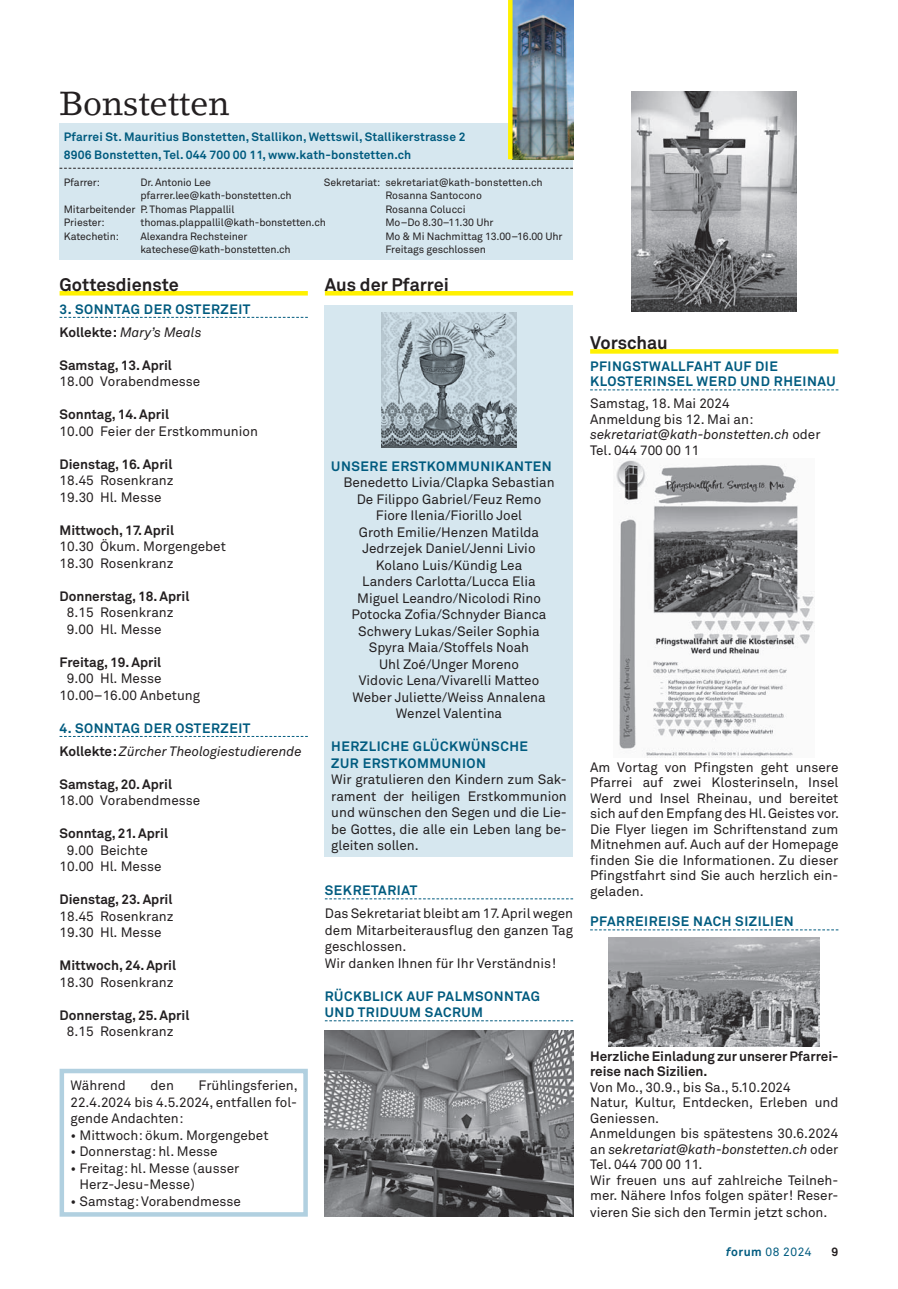
<style>
.page{position:relative;width:898px;height:1289px;background:#fff}
.page>*{position:absolute;margin:0;border:0;box-sizing:border-box;transform-origin:0 0}
.t1{font:33px "Lino Letter";letter-spacing:-.01em;color:#231f20}
.t2{font:700 18px "Akkurat Pro";color:#231f20}
.t3{font:13.5px/16.5px "Akkurat Pro";color:#231f20}
.t4{font:700 13.5px/15.5px "Akkurat Pro";letter-spacing:-.005em;color:#231f20}
.t5{font:700 13.5px/16.5px "Akkurat Pro";letter-spacing:.04em;color:#005b7f}
.t6{font:italic 13.5px/23px "Akkurat Pro";letter-spacing:-.005em;color:#231f20}
.t7{font:700 12px/18px "Akkurat Pro";letter-spacing:.01em;color:#005b7f}
.t8{font:12px "Akkurat Pro";letter-spacing:.04em;color:#005b7f}
.t9{font:700 12px "Akkurat Pro";color:#231f20}
.t10{font:10.5px/13.5px "Akkurat Pro";letter-spacing:-.01em;color:#231f20}
.s1{color:#231f20}
.s2{font-weight:400;font-style:italic;color:#231f20}
.s3{font-weight:700;font-style:normal;color:#005b7f}
.s4{font-weight:700;font-style:normal}
.s5{font-style:italic}
.s6{font-weight:700;font-style:italic}
.s7{font-weight:700}
</style>
<div class="page">
<hr style="left:60px;top:291px;width:248px;height:4px;background:#fff101">
<svg style="left:60px;top:317px;width:248px;height:1px"></svg>
<svg style="left:60px;top:736px;width:248px;height:1px"></svg>
<hr style="left:325px;top:291px;width:248px;height:4px;background:#fff101">
<div style="left:60px;top:123px;width:513px;height:137px;background:#d6e7ef"></div>
<img style="left:512px;top:0;width:61px;height:159px">
<hr style="left:508px;top:0;width:4px;height:159px;background:#fff101">
<svg style="left:60px;top:168px;width:513px;height:1px"></svg>
<img style="left:631px;top:91px;width:165px;height:220px">
<img style="left:608px;top:937px;width:211px;height:109px">
<img style="left:325px;top:1030px;width:248px;height:186px">
<img style="left:616px;top:460px;width:198px;height:297px">
<svg style="left:325px;top:898px;width:248px;height:1px"></svg>
<svg style="left:325px;top:1020px;width:248px;height:1px"></svg>
<svg style="left:590px;top:349px;width:248px;height:4px"></svg>
<svg style="left:590px;top:389px;width:248px;height:1px"></svg>
<svg style="left:590px;top:929px;width:248px;height:1px"></svg>
<div style="left:60px;top:1068px;width:248px;height:148px;border:4px solid #b1d0e0"></div>
<div style="left:325px;top:305px;width:248px;height:551px;background:#d6e7ef"></div>
<img style="left:381px;top:313px;width:135px;height:134px">
<h1 class="t1" style="left:60px;top:91px;width:171px">Bonstetten</h1>
<p class="t7" style="left:64px;top:129px;width:403px">Pfarrei St. Mauritius Bonstetten, Stallikon, Wettswil, Stallikerstrasse 2<br>8906 Bonstetten, Tel. 044 700 00 11, www.kath-bonstetten.ch</p>
<p class="t10" style="left:64px;top:176px;width:38px">Pfarrer:</p>
<p class="t10" style="left:140px;top:176px;width:72px">Dr. Antonio Lee</p>
<p class="t10" style="left:140px;top:190px;width:153px">pfarrer.lee@kath-bonstetten.ch</p>
<p class="t10" style="left:64px;top:203px;width:172px">Mitarbeitender P. Thomas Plappallil</p>
<p class="t10" style="left:64px;top:217px;width:42px">Priester:</p>
<p class="t10" style="left:140px;top:217px;width:187px">thomas.plappallil@kath-bonstetten.ch</p>
<p class="t10" style="left:64px;top:230px;width:57px">Katechetin:</p>
<p class="t10" style="left:140px;top:230px;width:152px">Alexandra Rechsteiner katechese@kath-bonstetten.ch</p>
<p class="t10" style="left:385px;top:176px;width:178px;text-indent:-61px">Sekretariat: sekretariat@kath-bonstetten.ch<br>Rosanna Santocono<br>Rosanna Colucci<br>Mo–Do 8.30–11.30 Uhr<br>Mo &amp; Mi Nachmittag 13.00–16.00 Uhr<br>Freitags geschlossen</p>
<h2 class="t2" style="left:60px;top:277px;width:121px">Gottesdienste</h2>
<p class="t5" style="left:60px;top:299px;width:192px;line-height:23px">3. SONNTAG DER OSTERZEIT<br><span class="s1">Kollekte:</span> <span class="s2">Mary’s Meals</span></p>
<p class="t4" style="left:60px;top:358px;width:114px">Samstag, 13. April</p>
<p class="t3" style="left:60px;top:374px;width:142px">18.00 Vorabendmesse</p>
<p class="t4" style="left:60px;top:408px;width:111px">Sonntag, 14. April</p>
<p class="t3" style="left:60px;top:424px;width:200px">10.00 Feier der Erstkommunion</p>
<p class="t4" style="left:60px;top:457px;width:114px">Dienstag, 16. April</p>
<p class="t3" style="left:60px;top:473px;width:115px">18.45 Rosenkranz<br>19.30 Hl. Messe</p>
<p class="t4" style="left:60px;top:523px;width:116px">Mittwoch, 17. April</p>
<p class="t3" style="left:60px;top:539px;width:168px">10.30 Ökum. Morgengebet<br>18.30 Rosenkranz</p>
<p class="t4" style="left:60px;top:589px;width:131px">Donnerstag, 18. April</p>
<p class="t3" style="left:67px;top:605px;width:108px">8.15 Rosenkranz<br>9.00 Hl. Messe</p>
<p class="t4" style="left:60px;top:655px;width:103px">Freitag, 19. April</p>
<p class="t3" style="left:60px;top:671px;width:142px;text-indent:7px">9.00 Hl. Messe<br>10.00–16.00 Anbetung</p>
<p class="t6" style="left:60px;top:718px;width:243px"><span class="s3">4. SONNTAG DER OSTERZEIT<br></span><span class="s4">Kollekte:</span> Zürcher Theologiestudierende</p>
<p class="t4" style="left:60px;top:777px;width:114px">Samstag, 20. April</p>
<p class="t3" style="left:60px;top:793px;width:142px">18.00 Vorabendmesse</p>
<p class="t4" style="left:60px;top:827px;width:110px">Sonntag, 21. April</p>
<p class="t3" style="left:60px;top:843px;width:103px;text-align:center">9.00 Beichte<br>10.00 Hl. Messe</p>
<p class="t4" style="left:60px;top:893px;width:114px">Dienstag, 23. April</p>
<p class="t3" style="left:60px;top:909px;width:115px">18.45 Rosenkranz<br>19.30 Hl. Messe</p>
<p class="t4" style="left:60px;top:959px;width:118px">Mittwoch, 24. April</p>
<p class="t3" style="left:60px;top:975px;width:115px">18.30 Rosenkranz</p>
<p class="t4" style="left:60px;top:1008px;width:131px">Donnerstag, 25. April</p>
<p class="t3" style="left:67px;top:1024px;width:108px">8.15 Rosenkranz</p>
<p class="t3" style="left:70px;top:1078px;width:228px;text-align:justify;text-indent:128px">Frühlingsferien, 22.4.2024 bis 4.5.2024, entfallen fol&shy;gende Andachten:</p>
<p class="t3" style="left:70px;top:1127px;width:199px">• Mittwoch: ökum. Morgengebet</p>
<p class="t3" style="left:70px;top:1144px;width:149px">• Donnerstag: hl. Messe</p>
<p class="t3" style="left:79px;top:1160px;width:161px;text-indent:-9px">• Freitag: hl. Messe (ausser<br>Herz-Jesu-Messe)</p>
<p class="t3" style="left:70px;top:1193px;width:172px">• Samstag: Vorabendmesse</p>
<p class="t3" style="left:70px;top:1078px;width:57px">Während</p>
<p class="t3" style="left:150px;top:1078px;width:25px">den</p>
<h2 class="t2" style="left:325px;top:277px;width:126px">Aus der Pfarrei</h2>
<p class="t5" style="left:331px;top:459px;width:222px">UNSERE ERSTKOMMUNIKANTEN</p>
<p class="t3" style="left:343px;top:475px;width:213px;text-align:center">Benedetto Livia/Clapka Sebastian<br>De Filippo Gabriel/Feuz Remo<br>Fiore Ilenia/Fiorillo Joel<br>Groth Emilie/Henzen Matilda<br>Jedrzejek Daniel/Jenni Livio<br>Kolano Luis/Kündig Lea<br>Landers Carlotta/Lucca Elia<br>Miguel Leandro/Nicolodi Rino<br>Potocka Zofia/Schnyder Bianca<br>Schwery Lukas/Seiler Sophia<br>Spyra Maia/Stoffels Noah<br>Uhl Zoé/Unger Moreno<br>Vidovic Lena/Vivarelli Matteo<br>Weber Juliette/Weiss Annalena<br>Wenzel Valentina</p>
<p class="t5" style="left:331px;top:739px;width:198px">HERZLICHE GLÜCKWÜNSCHE<br>ZUR ERSTKOMMUNION</p>
<p class="t3" style="left:331px;top:772px;width:237px;text-align:justify">Wir gratulieren den Kindern zum Sak&shy;rament der heiligen Erstkommunion und wünschen den Segen und die Lie&shy;be Gottes, die alle ein Leben lang be&shy;gleiten sollen.</p>
<p class="t5" style="left:325px;top:883px;width:94px">SEKRETARIAT</p>
<p class="t3" style="left:325px;top:906px;width:250px">Das Sekretariat bleibt am 17. April wegen dem Mitarbeiterausflug den ganzen Tag geschlossen.<br>Wir danken Ihnen für Ihr Verständnis!</p>
<p class="t5" style="left:325px;top:989px;width:217px">RÜCKBLICK AUF PALMSONNTAG<br>UND TRIDUUM SACRUM</p>
<h2 class="t2" style="left:590px;top:336px;width:79px">Vorschau</h2>
<p class="t5" style="left:590px;top:360px;width:247px;line-height:15.5px">PFINGSTWALLFAHT AUF DIE<br>KLOSTERINSEL WERD UND RHEINAU</p>
<p class="t3" style="left:590px;top:397px;width:232px;line-height:15.5px">Samstag, 18. Mai 2024<br>Anmeldung bis 12. Mai an: <span class="s5">sekretariat@kath-bonstetten.ch</span> oder<br>Tel. 044 700 00 11</p>
<p class="t3" style="left:590px;top:760px;width:250px;line-height:15.5px;text-align:justify">Am Vortag von Pfingsten geht unsere Pfarrei auf zwei Klosterinseln, Insel Werd und Insel Rheinau, und bereitet sich auf den Empfang des Hl. Geistes vor.<br>Die Flyer liegen im Schriftenstand zum Mitnehmen auf. Auch auf der Homepage finden Sie die Informationen. Zu dieser Pfingstfahrt sind Sie auch herzlich ein&shy;geladen.</p>
<p class="t5" style="left:590px;top:914px;width:205px">PFARREIREISE NACH SIZILIEN</p>
<p class="t4" style="left:590px;top:1049px;width:250px">Herzliche Einladung zur unserer Pfarrei&shy;reise nach Sizilien.</p>
<p class="t3" style="left:590px;top:1080px;width:250px;line-height:15.6px">Von Mo., 30.9., bis Sa., 5.10.2024<br>Natur, Kultur, Entdecken, Erleben und Geniessen.<br>Anmeldungen bis spätestens 30.6.2024 an <span class="s5">sekretariat@kath-bonstetten.ch</span> oder Tel. 044 700 00 11.<br>Wir freuen uns auf zahlreiche Teilneh&shy;mer. Nähere Infos folgen später! Reser&shy;vieren Sie sich den Termin jetzt schon.</p>
<p class="t8" style="left:726px;top:1246px;width:87px"><span class="s6">f</span><span class="s7">orum</span> 08 2024</p>
<p class="t9" style="left:831px;top:1246px;width:8px">9</p>
</div>
